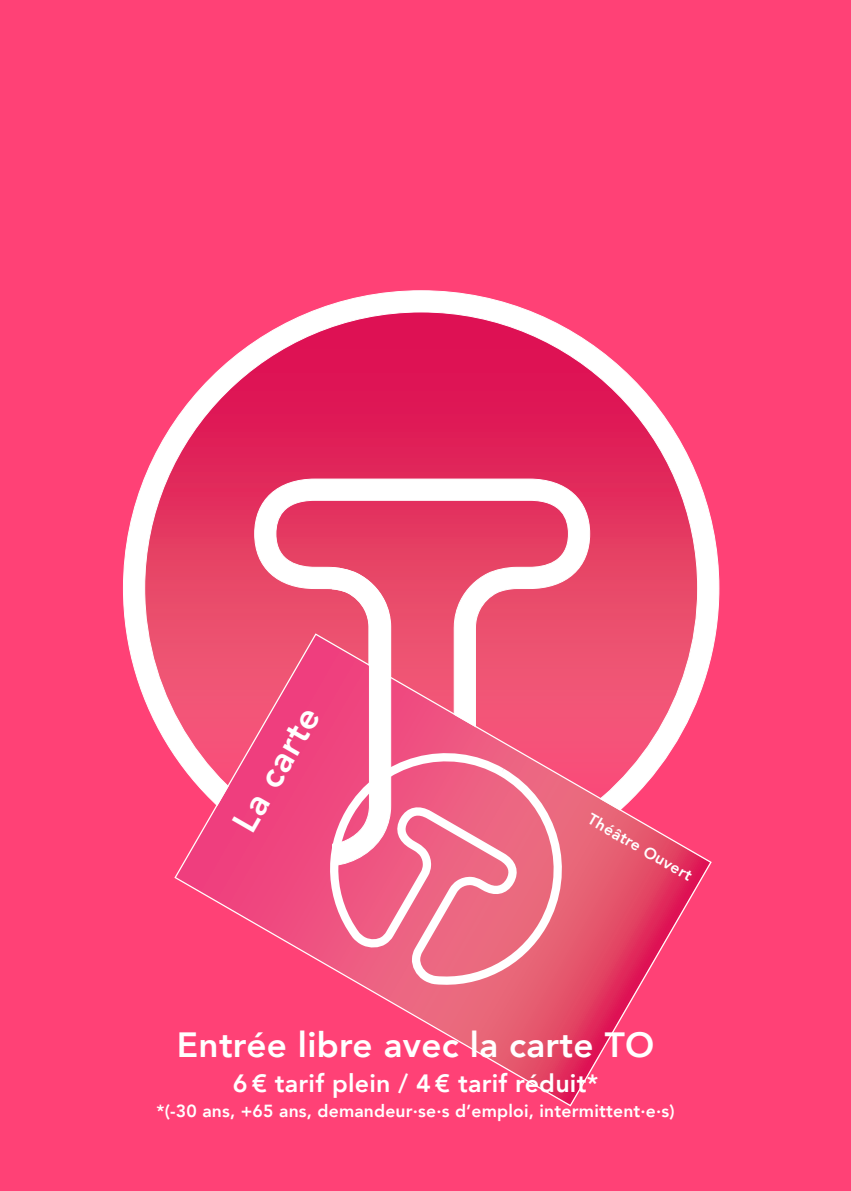
<style>
.page{position:relative;width:851px;height:1191px;background:#fff}
.page>*{position:absolute;margin:0;border:0;box-sizing:border-box;transform-origin:0 0}
.t1{font:800 35.25px "Avenir";color:#fff}
.t2{font:800 35px "Avenir";letter-spacing:.01em;color:#fff}
.t3{font:800 25px "Avenir";letter-spacing:.01em;color:#fff}
.t4{font:800 17.5px "Avenir";letter-spacing:.01em;color:#fff}
.t5{font:800 15.75px "Avenir";color:#fff}
</style>
<div class="page">
<div style="left:0;top:0;width:850px;height:1191px;background:#ff4176"></div>
<svg style="left:123px;top:290px;width:596px;height:464px"></svg>
<svg style="left:173px;top:632px;width:539px;height:475px"></svg>
<svg style="left:315px;top:741px;width:269px;height:248px;background:#ee758f"></svg>
<svg style="left:333px;top:531px;width:116px;height:335px"></svg>
<p class="t1" style="left:222px;top:817px;width:139px;rotate:-60deg">La carte</p>
<p class="t5" style="left:594px;top:809px;width:119px;rotate:30deg">Théâtre Ouvert</p>
<p class="t2" style="left:177px;top:1022px;width:479px">Entrée libre avec la carte TO</p>
<p class="t3" style="left:233px;top:1067px;width:367px">6 € tarif plein / 4 € tarif réduit*</p>
<p class="t4" style="left:156px;top:1099px;width:519px">*(-30 ans, +65 ans, demandeur·se·s d’emploi, intermittent·e·s)</p>
</div>
